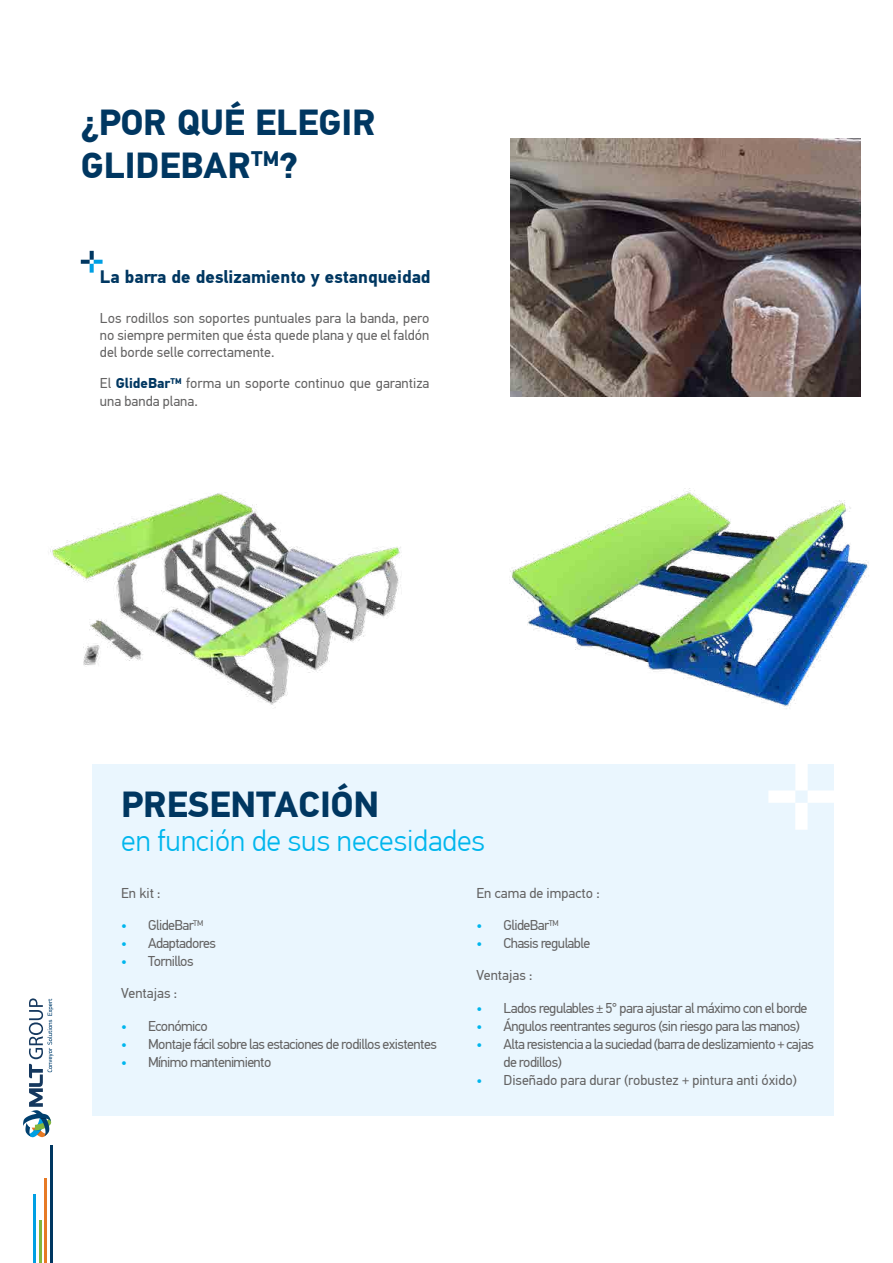
<style>
.page{position:relative;width:893px;height:1263px;background:#fff}
.page>*{position:absolute;margin:0;border:0;box-sizing:border-box;transform-origin:0 0}
.t1{font:700 36.15px/43.3px "PF Din Text Pro";color:#003761}
.t2{font:300 30px "PF Din Text Pro";color:#00b6ed}
.t3{font:700 18px "PF Din Text Pro";color:#003761}
.t4{font:14.25px/17.1px "PF Din Text Pro";letter-spacing:-.04em;color:#646363;text-align:justify}
.t5{font:14.25px/18px "PF Din Text Pro";color:#646363}
.s1{font-weight:700;color:#003761}
.s2{font-family:"PF Din Display Pro";color:#00b6ed}
</style>
<div class="page">
<div style="left:92px;top:764px;width:742px;height:352px;background:#eaf6fe"></div>
<hr style="left:34px;top:1194px;width:2px;height:69px;background:#009fe3">
<hr style="left:50px;top:1145px;width:2px;height:118px;background:#003761">
<hr style="left:44px;top:1178px;width:3px;height:85px;background:#e77a24">
<hr style="left:39px;top:1220px;width:3px;height:43px;background:#81b73e">
<svg style="left:23px;top:998px;width:30px;height:139px"></svg>
<img style="left:510px;top:138px;width:350px;height:258px">
<img style="left:50px;top:492px;width:351px;height:216px">
<img style="left:509px;top:488px;width:360px;height:221px">
<svg style="left:81px;top:251px;width:22px;height:22px"></svg>
<svg style="left:768px;top:764px;width:66px;height:66px"></svg>
<h1 class="t1" style="left:81px;top:101px;width:297px">¿POR QUÉ ELEGIR<br>GLIDEBAR<sup>TM</sup>?</h1>
<p class="t3" style="left:100px;top:266px;width:332px">La barra de deslizamiento y estanqueidad</p>
<p class="t4" style="left:100px;top:310px;width:331px">Los rodillos son soportes puntuales para la banda, pero no siempre permiten que ésta quede plana y que el faldón del borde selle correctamente.</p>
<p class="t5" style="left:100px;top:374px;width:331px">El <span class="s1">GlideBar</span><sup>TM</sup> forma un soporte continuo que garantiza una banda plana.</p>
<h1 class="t1" style="left:121px;top:784px;width:259px">PRESENTACIÓN</h1>
<h2 class="t2" style="left:121px;top:823px;width:365px">en función de sus necesidades</h2>
<p class="t4" style="left:121px;top:884px;width:41px">En kit :</p>
<p class="t4" style="left:121px;top:917px;width:84px"><span class="s2">•</span> GlideBar<sup>TM</sup></p>
<p class="t4" style="left:121px;top:935px;width:96px"><span class="s2">•</span> Adaptadores</p>
<p class="t4" style="left:121px;top:953px;width:74px"><span class="s2">•</span> Tornillos</p>
<p class="t5" style="left:121px;top:985px;width:58px">Ventajas :</p>
<p class="t4" style="left:121px;top:1018px;width:88px"><span class="s2">•</span> Económico</p>
<p class="t4" style="left:121px;top:1036px;width:317px"><span class="s2">•</span> Montaje fácil sobre las estaciones de rodillos existentes</p>
<p class="t4" style="left:121px;top:1054px;width:152px"><span class="s2">•</span> Mínimo mantenimiento</p>
<p class="t5" style="left:477px;top:884px;width:125px">En cama de impacto :</p>
<p class="t4" style="left:477px;top:917px;width:84px"><span class="s2">•</span> GlideBar<sup>TM</sup></p>
<p class="t4" style="left:477px;top:935px;width:115px"><span class="s2">•</span> Chasis regulable</p>
<p class="t5" style="left:477px;top:967px;width:58px">Ventajas :</p>
<p class="t4" style="left:477px;top:1000px;width:332px"><span class="s2">•</span> Lados regulables ± 5° para ajustar al máximo con el borde</p>
<p class="t4" style="left:477px;top:1018px;width:325px"><span class="s2">•</span> Ángulos reentrantes seguros (sin riesgo para las manos)</p>
<p class="t4" style="left:504px;top:1035px;width:312px;line-height:18px;text-indent:-27px"><span class="s2">•</span> Alta resistencia a la suciedad (barra de deslizamiento + cajas de rodillos)</p>
<p class="t5" style="left:477px;top:1071px;width:322px"><span class="s2">•</span> Diseñado para durar (robustez + pintura anti óxido)</p>
</div>
